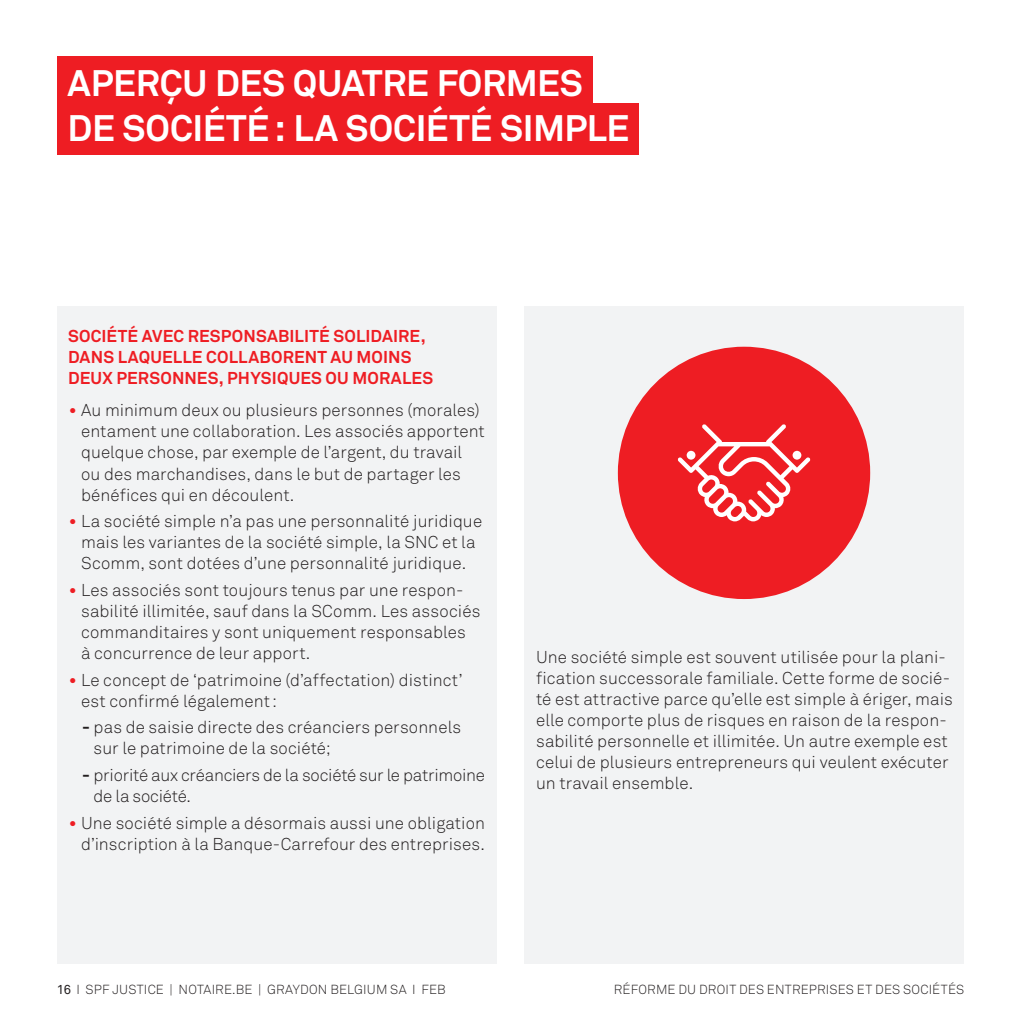
<style>
.page{position:relative;width:1021px;height:1021px;background:#fff}
.page>*{position:absolute;margin:0;border:0;box-sizing:border-box;transform-origin:0 0}
.CODE_TITRE-01{font:700 36.4px/45px "Akkurat";letter-spacing:-.01em;color:#fff}
.CODE_BODY{font:300 17px/21px "Akkurat";letter-spacing:.005em;color:#231f20}
.CODE_TITRE_BODY{font:700 17px/21px "Akkurat";letter-spacing:.01em;color:#ee1d23}
.CODE_BODY-2{font:300 17px/21px "Akkurat";letter-spacing:-.015em;color:#231f20}
.t1{font:300 13px "Akkurat";letter-spacing:.015em;color:#231f20}
.s1{font-size:22px;color:#ee1d23}
.s2{font-weight:700}
.s3{font-weight:400}
</style>
<div class="page">
<div style="left:57px;top:306px;width:439px;height:658px;background:#f2f3f4"></div>
<div style="left:524px;top:306px;width:440px;height:658px;background:#f2f3f4"></div>
<div style="left:57px;top:57px;width:535px;height:53px;background:#ee1d23"></div>
<div style="left:57px;top:104px;width:581px;height:51px;background:#ee1d23"></div>
<div style="left:618px;top:347px;width:252px;height:252px;background:#ee1d23;border-radius:50%"></div>
<svg style="left:677px;top:424px;width:133px;height:97px"></svg>
<div style="left:686px;top:451px;width:9px;height:8px;background:#fff;border-radius:50%"></div>
<div style="left:792px;top:451px;width:9px;height:8px;background:#fff;border-radius:50%"></div>
<p class="CODE_TITRE-01" style="left:67px;top:61px;width:563px">APERÇU DES QUATRE FORMES<br>DE SOCIÉTÉ: LA SOCIÉTÉ SIMPLE</p>
<p class="CODE_TITRE_BODY" style="left:68px;top:326px;width:366px">SOCIÉTÉ AVEC RESPONSABILITÉ SOLIDAIRE,<br>DANS LAQUELLE COLLABORENT AU MOINS<br>DEUX PERSONNES, PHYSIQUES OU MORALES</p>
<p class="CODE_BODY" style="left:81px;top:400px;width:405px;text-indent:-13px"><span class="s1">•</span> Au minimum deux ou plusieurs personnes (morales) entament une collaboration. Les associés apportent quelque chose, par exemple de l’argent, du travail ou des marchandises, dans le but de partager les bénéfices qui en découlent.</p>
<p class="CODE_BODY" style="left:68px;top:511px;width:415px;text-align:center"><span class="s1">•</span> La société simple n’a pas une personnalité juridique mais les variantes de la société simple, la SNC et la<br>Scomm, sont dotées d’une personnalité juridique.</p>
<p class="CODE_BODY" style="left:81px;top:579px;width:401px;text-indent:-13px"><span class="s1">•</span> Les associés sont toujours tenus par une respon&shy;sabilité illimitée, sauf dans la SComm. Les associés commanditaires y sont uniquement responsables<br>à concurrence de leur apport.</p>
<p class="CODE_BODY" style="left:81px;top:669px;width:383px;text-indent:-13px"><span class="s1">•</span> Le concept de ‘patrimoine (d’affectation) distinct’ est confirmé légalement:</p>
<p class="CODE_BODY" style="left:94px;top:717px;width:369px;text-indent:-12px"><span class="s2">-</span> pas de saisie directe des créanciers personnels sur le patrimoine de la société;</p>
<p class="CODE_BODY-2" style="left:94px;top:764px;width:393px;text-indent:-12px"><span class="s2">-</span> priorité aux créanciers de la société sur le patrimoine de la société.</p>
<p class="CODE_BODY" style="left:68px;top:812px;width:418px;text-align:right"><span class="s1">•</span> Une société simple a désormais aussi une obligation d’inscription à la Banque-Carrefour des entreprises.</p>
<p class="CODE_BODY" style="left:536px;top:647px;width:418px">Une société simple est souvent utilisée pour la plani&shy;fication successorale familiale. Cette forme de socié&shy;té est attractive parce qu’elle est simple à ériger, mais elle comporte plus de risques en raison de la respon&shy;sabilité personnelle et illimitée. Un autre exemple est celui de plusieurs entrepreneurs qui veulent exécuter un travail ensemble.</p>
<p class="t1" style="left:57px;top:982px;width:390px"><span class="s3">16</span> I SPF JUSTICE | NOTAIRE.BE | GRAYDON BELGIUM SA I FEB</p>
<p class="t1" style="left:614px;top:982px;width:352px">RÉFORME DU DROIT DES ENTREPRISES ET DES SOCIÉTÉS</p>
</div>
